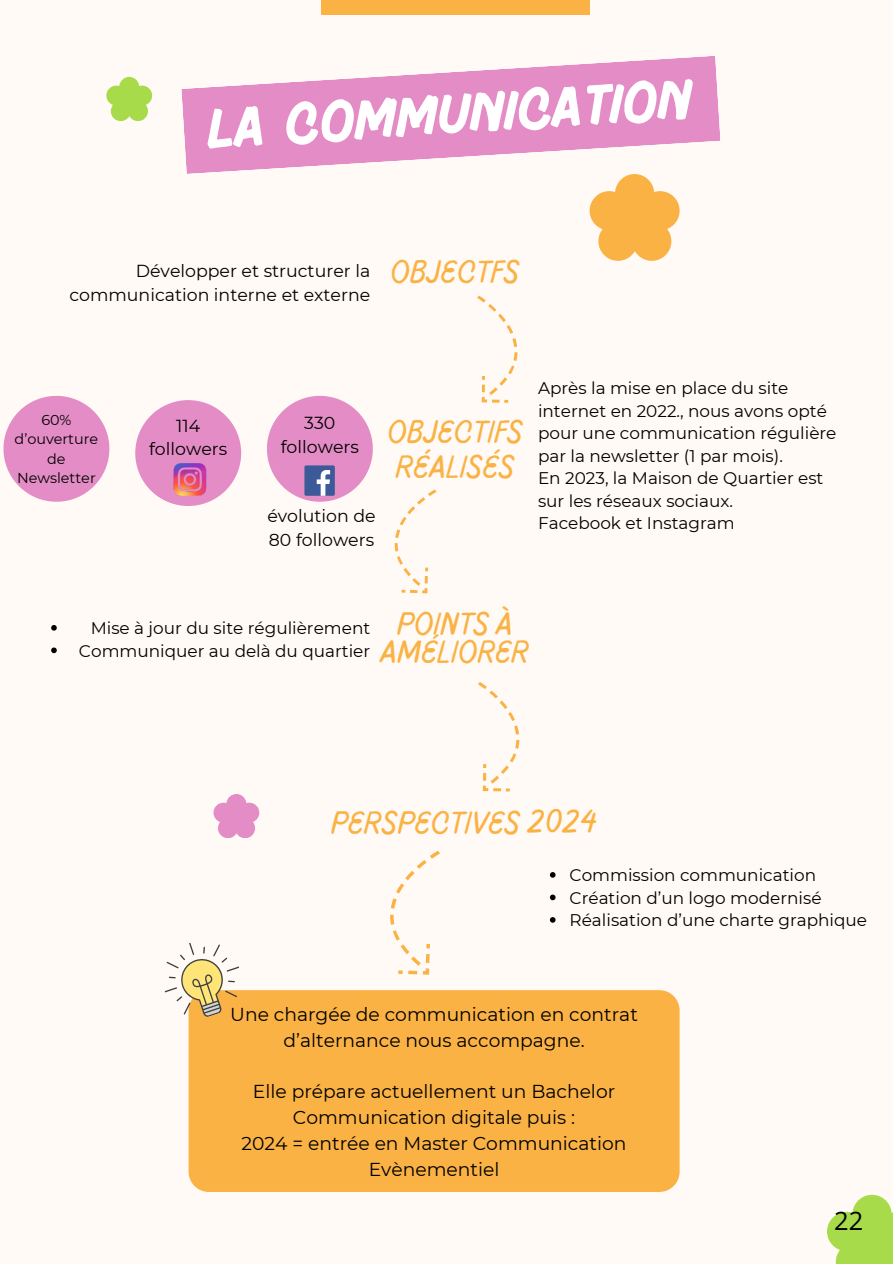
<style>
.page{position:relative;width:893px;height:1264px;background:#fff}
.page>*{position:absolute;margin:0;border:0;box-sizing:border-box;transform-origin:0 0}
.t1{font:700 58.35px "Pluma";color:#fff}
.t2{font:100 32.55px/34.8px "Pluma";color:#fab245}
.t3{font:25.5px "Open Sans";color:#000}
.t4{font:18.75px/25.8px "Montserrat";color:#000;text-align:center}
.t5{font:17.4px/23.7px "Montserrat";color:#000;text-align:center}
.t6{font:16.8px/22.5px "Montserrat";color:#000}
.t7{font:14.4px/19.5px "Montserrat";color:#000;text-align:center}
</style>
<div class="page">
<div style="left:0;top:0;width:892px;height:1263px;background:#fffaf6"></div>
<div style="left:321px;top:0;width:268px;height:15px;background:#fab245"></div>
<svg style="left:477px;top:295px;width:41px;height:108px"></svg>
<svg style="left:394px;top:489px;width:43px;height:105px"></svg>
<svg style="left:390px;top:851px;width:50px;height:124px"></svg>
<svg style="left:478px;top:682px;width:42px;height:110px"></svg>
<svg style="left:589px;top:174px;width:90px;height:87px"></svg>
<svg style="left:827px;top:1194px;width:65px;height:69px"></svg>
<svg style="left:213px;top:794px;width:46px;height:43px"></svg>
<svg style="left:106px;top:77px;width:46px;height:44px"></svg>
<svg style="left:181px;top:56px;width:539px;height:118px;fill:#e48cc6"></svg>
<div style="left:188px;top:990px;width:491px;height:201px;background:#fab245;border-radius:20px"></div>
<svg style="left:267px;top:396px;width:106px;height:105px"></svg>
<svg style="left:135px;top:400px;width:106px;height:106px"></svg>
<img style="left:172px;top:462px;width:36px;height:36px">
<svg style="left:164px;top:943px;width:87px;height:84px"></svg>
<svg style="left:550px;top:872px;width:5px;height:5px"></svg>
<svg style="left:550px;top:894px;width:5px;height:6px"></svg>
<svg style="left:550px;top:917px;width:5px;height:5px"></svg>
<svg style="left:51px;top:625px;width:6px;height:5px"></svg>
<svg style="left:51px;top:647px;width:6px;height:6px"></svg>
<svg style="left:3px;top:396px;width:106px;height:105px"></svg>
<p class="t1" style="left:206px;top:106px;width:486px;rotate:-4deg">LA COMMUNICATION</p>
<p class="t5" style="left:69px;top:259px;width:302px;text-align:right">Développer et structurer la communication interne et externe</p>
<h2 class="t2" style="left:391px;top:256px;width:130px">oBJECTFS</h2>
<p class="t7" style="left:15px;top:409px;width:85px">60% d’ouverture de<br>Newsletter</p>
<p class="t5" style="left:149px;top:413px;width:80px">114 followers</p>
<p class="t5" style="left:281px;top:411px;width:80px">330 followers</p>
<p class="t5" style="left:267px;top:504px;width:110px;text-align:left">évolution de<br>80 followers</p>
<h2 class="t2" style="left:388px;top:416px;width:137px">OBJECTIFS<br>RÉALISÉS</h2>
<p class="t6" style="left:538px;top:377px;width:300px">Après la mise en place du site internet en 2022., nous avons opté pour une communication régulière par la newsletter (1 par mois).<br>En 2023, la Maison de Quartier est sur les réseaux sociaux.<br>Facebook et Instagram</p>
<p class="t6" style="left:79px;top:616px;width:293px;text-align:right">Mise à jour du site régulièrement<br>Communiquer au delà du quartier</p>
<h2 class="t2" style="left:381px;top:611px;width:150px;line-height:28.2px;text-align:center">POINTS À<br>AMÉLIORER</h2>
<h2 class="t2" style="left:331px;top:807px;width:267px">PERSPECTIVES 2024</h2>
<p class="t6" style="left:569px;top:863px;width:299px">Commission communication<br>Création d’un logo modernisé<br>Réalisation d’une charte graphique</p>
<p class="t4" style="left:230px;top:1001px;width:409px">Une chargée de communication en contrat d’alternance nous accompagne.</p>
<p class="t4" style="left:241px;top:1078px;width:386px">Elle prépare actuellement un Bachelor<br>Communication digitale puis :<br>2024 = entrée en Master Communication<br>Evènementiel</p>
<h3 class="t3" style="left:834px;top:1202px;width:31px">22</h3>
</div>
